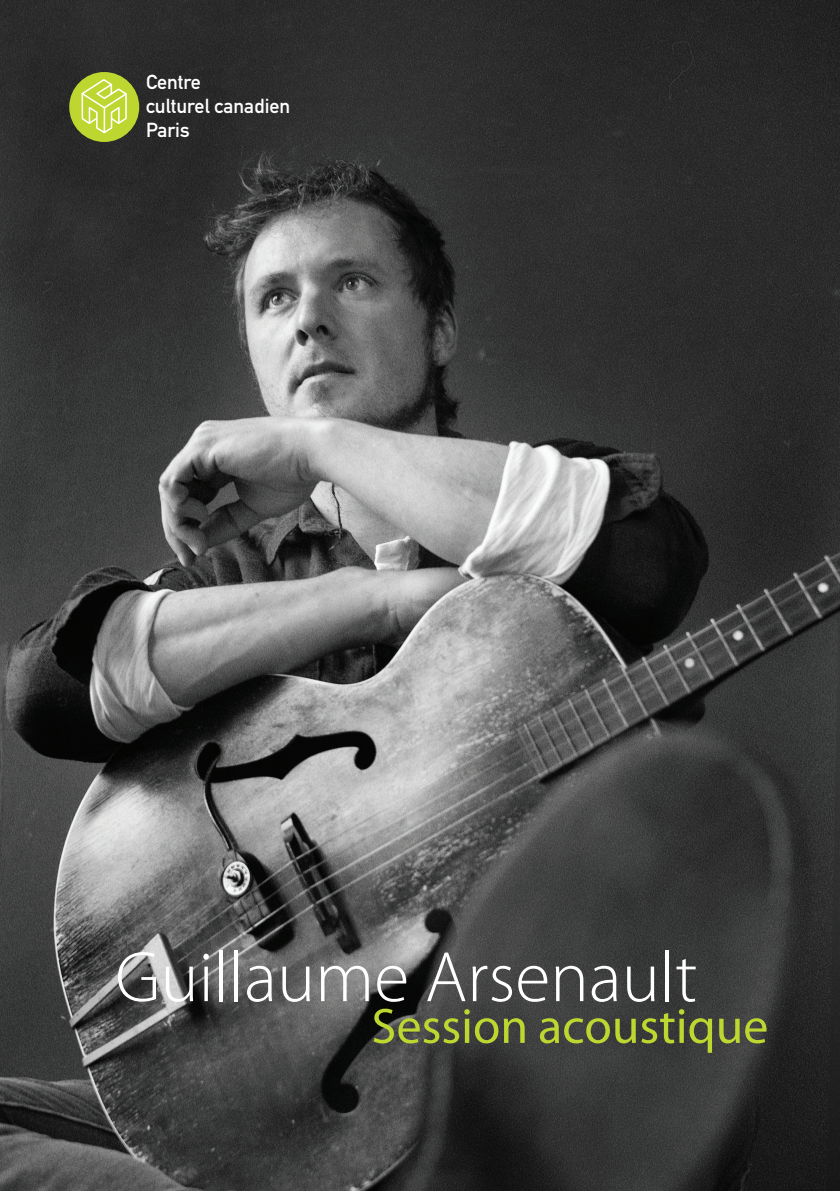
<style>
.page{position:relative;width:840px;height:1191px;background:#fff}
.page>*{position:absolute;margin:0;border:0;box-sizing:border-box;transform-origin:0 0}
.t1{font:300 72px "Myriad Pro";color:#fff}
.t2{font:50px "Myriad Pro";color:#bed630}
.t3{font:20px/24px "DIN Mittelschrift";color:#fff}
</style>
<div class="page">
<img style="left:0;top:0;width:839px;height:1191px">
<div style="left:70px;top:73px;width:68px;height:68px;background:#bed630;border-radius:50%"></div>
<div style="left:69px;top:72px;width:70px;height:70px;border:2px solid #bed630;border-radius:50%"></div>
<svg style="left:81px;top:79px;width:46px;height:54px"></svg>
<p class="t3" style="left:146px;top:70px;width:145px">Centre<br>culturel canadien<br>Paris</p>
<h1 class="t1" style="left:115px;top:933px;width:583px">Guillaume Arsenault</h1>
<h2 class="t2" style="left:371px;top:995px;width:398px">Session acoustique</h2>
</div>
